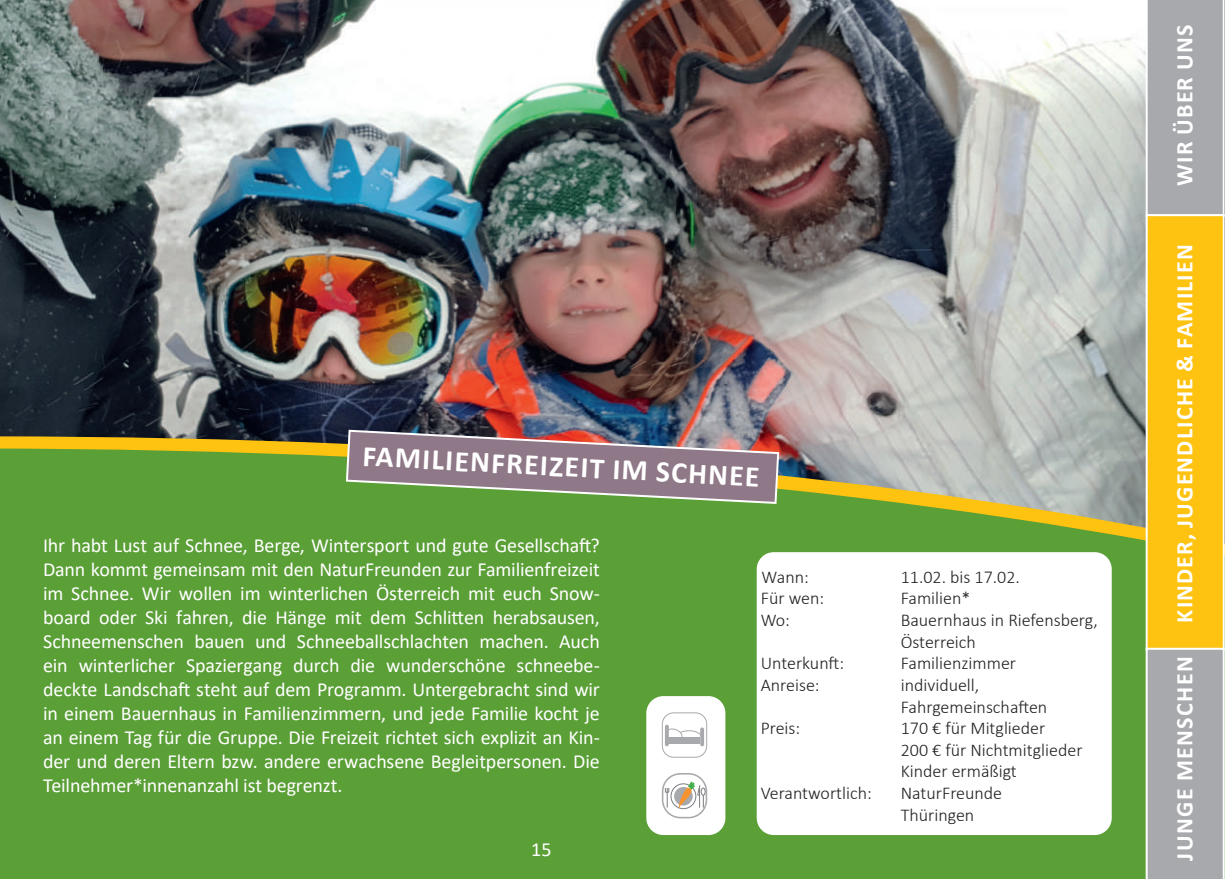
<style>
.page{position:relative;width:1225px;height:879px;background:#fff}
.page>*{position:absolute;margin:0;border:0;box-sizing:border-box;transform-origin:0 0}
.t1{font:700 30px "Calibri";color:#fff}
.t2{font:700 24px "Calibri";letter-spacing:.05em;color:#fff}
.t3{font:20px/24px "Calibri";letter-spacing:-.01em;color:#fff;text-align:justify}
.t4{font:300 18px/21.6px "Calibri";color:#231f20}
</style>
<div class="page">
<img style="left:0;top:0;width:1145px;height:436px">
<svg style="left:0;top:448px;width:1225px;height:431px;background:#619f3c"></svg>
<div style="left:1145px;top:0;width:78px;height:214px;background:#a8a9ad"></div>
<div style="left:1145px;top:214px;width:79px;height:436px;background:#fec210;border:2px solid #fff"></div>
<svg style="left:1145px;top:648px;width:79px;height:231px;background:#abadaf"></svg>
<svg style="left:345px;top:429px;width:435px;height:76px;background:#8a817b"></svg>
<div style="left:756px;top:552px;width:355px;height:283px;background:#fff;border-radius:17px"></div>
<div style="left:646px;top:696px;width:79px;height:139px;background:#fff;border-radius:17px"></div>
<div style="left:662px;top:712px;width:45px;height:46px;border:1px solid #a8a9ad;border-radius:11px"></div>
<div style="left:668px;top:737px;width:32px;height:7px;background:#a8a9ad"></div>
<svg style="left:669px;top:728px;width:31px;height:9px"></svg>
<hr style="left:665px;top:725px;width:4px;height:21px;background:#a8a9ad;border-radius:2px">
<svg style="left:700px;top:727px;width:4px;height:19px"></svg>
<div style="left:662px;top:773px;width:45px;height:45px;border:2px solid #a8a9ad;border-radius:18px"></div>
<svg style="left:671px;top:784px;width:25px;height:24px"></svg>
<div style="left:670px;top:783px;width:26px;height:26px;border:1px solid #808285;border-radius:50%"></div>
<div style="left:674px;top:787px;width:18px;height:18px;background:#a8a9ad;border-radius:50%"></div>
<svg style="left:664px;top:787px;width:6px;height:20px"></svg>
<svg style="left:678px;top:779px;width:27px;height:30px"></svg>
<h1 class="t1" style="left:364px;top:435px;width:399px;rotate:3deg">FAMILIENFREIZEIT IM SCHNEE</h1>
<p class="t3" style="left:43px;top:533px;width:558px">Ihr habt Lust auf Schnee, Berge, Wintersport und gute Gesellschaft?<br>Dann kommt gemeinsam mit den NaturFreunden zur Familienfreizeit im Schnee. Wir wollen im winterlichen Österreich mit euch Snow&shy;board oder Ski fahren, die Hänge mit dem Schlitten herabsausen, Schneemenschen bauen und Schneeballschlachten machen. Auch ein winterlicher Spaziergang durch die wunderschöne schneebe&shy;deckte Landschaft steht auf dem Programm. Untergebracht sind wir in einem Bauernhaus in Familienzimmern, und jede Familie kocht je an einem Tag für die Gruppe. Die Freizeit richtet sich explizit an Kin&shy;der und deren Eltern bzw. andere erwachsene Begleitpersonen. Die Teilnehmer*innenanzahl ist begrenzt.</p>
<p class="t3" style="left:531px;top:836px;width:22px">15</p>
<p class="t4" style="left:761px;top:566px;width:49px">Wann:</p>
<p class="t4" style="left:900px;top:566px;width:121px">11.02. bis 17.02.</p>
<p class="t4" style="left:761px;top:587px;width:65px">Für wen:</p>
<p class="t4" style="left:900px;top:587px;width:71px">Familien*</p>
<p class="t4" style="left:761px;top:609px;width:31px">Wo:</p>
<p class="t4" style="left:900px;top:609px;width:199px">Bauernhaus in Riefensberg,<br>Österreich</p>
<p class="t4" style="left:761px;top:652px;width:85px">Unterkunft:</p>
<p class="t4" style="left:900px;top:652px;width:117px">Familienzimmer</p>
<p class="t4" style="left:761px;top:674px;width:60px">Anreise:</p>
<p class="t4" style="left:900px;top:674px;width:148px">individuell,<br>Fahrgemeinschaften</p>
<p class="t4" style="left:761px;top:717px;width:41px">Preis:</p>
<p class="t4" style="left:900px;top:717px;width:183px">170 € für Mitglieder<br>200 € für Nichtmitglieder<br>Kinder ermäßigt</p>
<p class="t4" style="left:761px;top:782px;width:113px">Verantwortlich:</p>
<p class="t4" style="left:900px;top:782px;width:103px">NaturFreunde<br>Thüringen</p>
<p class="t2" style="left:1167px;top:186px;width:162px;rotate:-90deg">WIR ÜBER UNS</p>
<p class="t2" style="left:1167px;top:622px;width:380px;rotate:-90deg">KINDER, JUGENDLICHE &amp; FAMILIEN</p>
<p class="t2" style="left:1167px;top:860px;width:206px;rotate:-90deg">JUNGE MENSCHEN</p>
</div>
